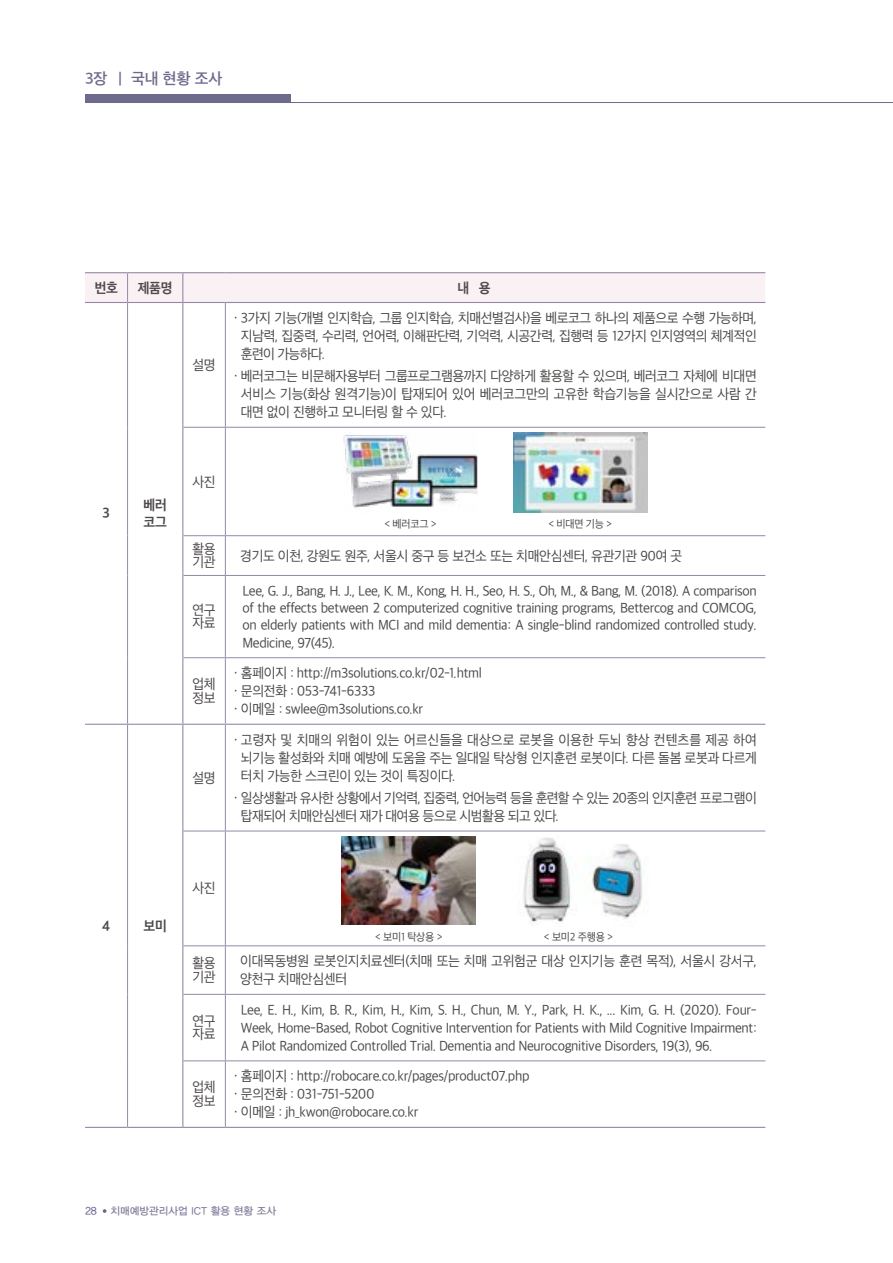
<style>
.page{position:relative;width:893px;height:1263px;background:#fff}
.page>*{position:absolute;margin:0;border:0;box-sizing:border-box;transform-origin:0 0}
.t1{font:15px "SD Gothic Neoa f Sm";color:#6e6a8c}
.t2{font:13.5px/18px "SD Gothic Neoa d Rg";letter-spacing:-.025em;color:#4c4948;scale:.95 1}
.t3{font:13.5px/18px "SD Gothic Neoa d Rg";letter-spacing:-.05em;color:#4c4948;scale:.95 1}
.t4{font:13.5px/16.5px "SD Gothic Neoa g Bd";letter-spacing:-.025em;color:#4c4948;scale:.95 1}
.t5{font:10.5px "SD Gothic Neoa d Rg";letter-spacing:-.025em;color:#4c4948;scale:.95 1}
.t6{font:10.5px "YDVYGO33";color:#847d9b}
.t7{font:10.5px "YDVYGO33";color:#6e6a8c}
</style>
<div class="page">
<div style="left:85px;top:94px;width:205px;height:9px;background:#6e6a8c"></div>
<hr style="left:85px;top:102px;width:808px;height:1px;background:#6e6a8c">
<svg style="left:103px;top:1209px;width:3px;height:4px"></svg>
<hr style="left:85px;top:272px;width:43px;height:1px;background:#938ba5">
<hr style="left:128px;top:272px;width:55px;height:1px;background:#938ba5">
<hr style="left:183px;top:272px;width:42px;height:1px;background:#938ba5">
<hr style="left:225px;top:272px;width:540px;height:1px;background:#938ba5">
<hr style="left:85px;top:1127px;width:43px;height:1px;background:#938ba5">
<hr style="left:128px;top:1127px;width:55px;height:1px;background:#938ba5">
<hr style="left:183px;top:1127px;width:42px;height:1px;background:#938ba5">
<hr style="left:225px;top:1127px;width:540px;height:1px;background:#938ba5">
<hr style="left:127px;top:303px;width:1px;height:124px;background:#938ba5">
<hr style="left:127px;top:427px;width:1px;height:109px;background:#938ba5">
<hr style="left:127px;top:536px;width:1px;height:39px;background:#938ba5">
<hr style="left:127px;top:575px;width:1px;height:83px;background:#938ba5">
<hr style="left:127px;top:658px;width:1px;height:66px;background:#938ba5">
<hr style="left:225px;top:303px;width:1px;height:124px;background:#938ba5">
<hr style="left:183px;top:427px;width:42px;height:1px;background:#938ba5">
<hr style="left:225px;top:427px;width:540px;height:1px;background:#938ba5">
<hr style="left:225px;top:428px;width:1px;height:107px;background:#938ba5">
<hr style="left:183px;top:535px;width:42px;height:1px;background:#938ba5">
<hr style="left:225px;top:535px;width:540px;height:1px;background:#938ba5">
<hr style="left:225px;top:536px;width:1px;height:39px;background:#938ba5">
<hr style="left:183px;top:575px;width:42px;height:1px;background:#938ba5">
<hr style="left:225px;top:575px;width:540px;height:1px;background:#938ba5">
<hr style="left:225px;top:576px;width:1px;height:81px;background:#938ba5">
<hr style="left:183px;top:657px;width:42px;height:1px;background:#938ba5">
<hr style="left:225px;top:657px;width:540px;height:1px;background:#938ba5">
<hr style="left:225px;top:658px;width:1px;height:66px;background:#938ba5">
<hr style="left:127px;top:725px;width:1px;height:106px;background:#938ba5">
<hr style="left:127px;top:831px;width:1px;height:115px;background:#938ba5">
<hr style="left:127px;top:946px;width:1px;height:48px;background:#938ba5">
<hr style="left:127px;top:994px;width:1px;height:67px;background:#938ba5">
<hr style="left:127px;top:1061px;width:1px;height:66px;background:#938ba5">
<hr style="left:225px;top:725px;width:1px;height:106px;background:#938ba5">
<hr style="left:183px;top:831px;width:42px;height:1px;background:#938ba5">
<hr style="left:225px;top:831px;width:540px;height:1px;background:#938ba5">
<hr style="left:225px;top:831px;width:1px;height:114px;background:#938ba5">
<hr style="left:183px;top:945px;width:42px;height:1px;background:#938ba5">
<hr style="left:225px;top:945px;width:540px;height:1px;background:#938ba5">
<hr style="left:225px;top:946px;width:1px;height:48px;background:#938ba5">
<hr style="left:183px;top:994px;width:42px;height:1px;background:#938ba5">
<hr style="left:225px;top:994px;width:540px;height:1px;background:#938ba5">
<hr style="left:225px;top:995px;width:1px;height:65px;background:#938ba5">
<hr style="left:183px;top:1060px;width:42px;height:1px;background:#938ba5">
<hr style="left:225px;top:1060px;width:540px;height:1px;background:#938ba5">
<hr style="left:225px;top:1061px;width:1px;height:66px;background:#938ba5">
<hr style="left:85px;top:724px;width:43px;height:1px;background:#938ba5">
<hr style="left:128px;top:724px;width:55px;height:1px;background:#938ba5">
<hr style="left:183px;top:724px;width:42px;height:1px;background:#938ba5">
<hr style="left:225px;top:724px;width:540px;height:1px;background:#938ba5">
<div style="left:85px;top:273px;width:680px;height:29px;background:#f9f1f4"></div>
<hr style="left:182px;top:303px;width:1px;height:124px;background:#938ba5">
<hr style="left:182px;top:427px;width:1px;height:109px;background:#938ba5">
<hr style="left:182px;top:536px;width:1px;height:39px;background:#938ba5">
<hr style="left:182px;top:575px;width:1px;height:83px;background:#938ba5">
<hr style="left:182px;top:658px;width:1px;height:66px;background:#938ba5">
<hr style="left:182px;top:725px;width:1px;height:106px;background:#938ba5">
<hr style="left:182px;top:831px;width:1px;height:115px;background:#938ba5">
<hr style="left:182px;top:946px;width:1px;height:48px;background:#938ba5">
<hr style="left:182px;top:994px;width:1px;height:67px;background:#938ba5">
<hr style="left:182px;top:1061px;width:1px;height:66px;background:#938ba5">
<hr style="left:85px;top:302px;width:43px;height:1px;background:#938ba5">
<hr style="left:128px;top:302px;width:55px;height:1px;background:#938ba5">
<hr style="left:183px;top:302px;width:42px;height:1px;background:#938ba5">
<hr style="left:225px;top:302px;width:540px;height:1px;background:#938ba5">
<img style="left:343px;top:435px;width:135px;height:73px">
<img style="left:513px;top:433px;width:134px;height:79px">
<img style="left:342px;top:837px;width:134px;height:88px">
<img style="left:523px;top:838px;width:120px;height:86px">
<p class="t1" style="left:85px;top:71px;width:139px">3장 ㅣ 국내 현황 조사</p>
<p class="t4" style="left:95px;top:279px;width:26px">번호</p>
<p class="t4" style="left:138px;top:279px;width:38px">제품명</p>
<p class="t4" style="left:458px;top:279px;width:36px">내 용</p>
<p class="t4" style="left:103px;top:505px;width:9px">3</p>
<p class="t4" style="left:144px;top:497px;width:26px">베러 코그</p>
<p class="t4" style="left:102px;top:917px;width:10px">4</p>
<p class="t4" style="left:144px;top:917px;width:26px">보미</p>
<p class="t2" style="left:192px;top:356px;width:26px">설명</p>
<p class="t2" style="left:241px;top:309px;width:545px;text-align:justify;text-indent:-7px">· 3가지 기능(개별 인지학습, 그룹 인지학습, 치매선별검사)을 베로코그 하나의 제품으로 수행 가능하며, 지남력, 집중력, 수리력, 언어력, 이해판단력, 기억력, 시공간력, 집행력 등 12가지 인지영역의 체계적인 훈련이 가능하다.</p>
<p class="t2" style="left:241px;top:367px;width:545px;text-align:justify;text-indent:-7px">· 베러코그는 비문해자용부터 그룹프로그램용까지 다양하게 활용할 수 있으며, 베러코그 자체에 비대면 서비스 기능(화상 원격기능)이 탑재되어 있어 베러코그만의 고유한 학습기능을 실시간으로 사람 간 대면 없이 진행하고 모니터링 할 수 있다.</p>
<p class="t2" style="left:192px;top:472px;width:26px">사진</p>
<p class="t5" style="left:384px;top:519px;width:57px">&lt; 베러코그 &gt;</p>
<p class="t5" style="left:548px;top:519px;width:69px">&lt; 비대면 기능 &gt;</p>
<p class="t2" style="left:192px;top:542px;width:26px;line-height:13.5px">활용 기관</p>
<p class="t2" style="left:240px;top:547px;width:467px">경기도 이천, 강원도 원주, 서울시 중구 등 보건소 또는 치매안심센터, 유관기관 90여 곳</p>
<p class="t2" style="left:192px;top:603px;width:26px;line-height:13.5px">연구 자료</p>
<p class="t2" style="left:242px;top:582px;width:543px;line-height:17.2px;text-align:justify">Lee, G. J., Bang, H. J., Lee, K. M., Kong, H. H., Seo, H. S., Oh, M., &amp; Bang, M. (2018). A comparison of the effects between 2 computerized cognitive training programs, Bettercog and COMCOG, on elderly patients with MCI and mild dementia: A single-blind randomized controlled study.<br>Medicine, 97(45).</p>
<p class="t2" style="left:192px;top:677px;width:26px;line-height:13.5px">업체 정보</p>
<p class="t2" style="left:234px;top:664px;width:263px">· 홈페이지 : http://m3solutions.co.kr/02-1.html · 문의전화 : 053-741-6333<br>· 이메일 : swlee@m3solutions.co.kr</p>
<p class="t2" style="left:192px;top:769px;width:26px">설명</p>
<p class="t2" style="left:241px;top:730px;width:545px;text-align:justify;text-indent:-7px">· 고령자 및 치매의 위험이 있는 어르신들을 대상으로 로봇을 이용한 두뇌 향상 컨텐츠를 제공 하여 뇌기능 활성화와 치매 예방에 도움을 주는 일대일 탁상형 인지훈련 로봇이다. 다른 돌봄 로봇과 다르게 터치 가능한 스크린이 있는 것이 특징이다.</p>
<p class="t3" style="left:241px;top:789px;width:545px;text-indent:-7px">· 일상생활과 유사한 상황에서 기억력, 집중력, 언어능력 등을 훈련할 수 있는 20종의 인지훈련 프로그램이 탑재되어 치매안심센터 재가 대여용 등으로 시범활용 되고 있다.</p>
<p class="t2" style="left:192px;top:879px;width:26px">사진</p>
<p class="t5" style="left:375px;top:931px;width:73px">&lt; 보미1 탁상용 &gt;</p>
<p class="t5" style="left:544px;top:931px;width:75px">&lt; 보미2 주행용 &gt;</p>
<p class="t2" style="left:192px;top:956px;width:26px;line-height:13.5px">활용 기관</p>
<p class="t2" style="left:240px;top:952px;width:545px">이대목동병원 로봇인지치료센터(치매 또는 치매 고위험군 대상 인지기능 훈련 목적), 서울시 강서구, 양천구 치매안심센터</p>
<p class="t2" style="left:192px;top:1014px;width:26px;line-height:13.5px">연구 자료</p>
<p class="t2" style="left:241px;top:1000px;width:545px;text-align:justify">Lee, E. H., Kim, B. R., Kim, H., Kim, S. H., Chun, M. Y., Park, H. K., ... Kim, G. H. (2020). Four-Week, Home-Based, Robot Cognitive Intervention for Patients with Mild Cognitive Impairment:<br>A Pilot Randomized Controlled Trial. Dementia and Neurocognitive Disorders, 19(3), 96.</p>
<p class="t2" style="left:192px;top:1080px;width:26px;line-height:13.5px">업체 정보</p>
<p class="t2" style="left:234px;top:1067px;width:313px">· 홈페이지 : http://robocare.co.kr/pages/product07.php · 문의전화 : 031-751-5200<br>· 이메일 : jh_kwon@robocare.co.kr</p>
<p class="t7" style="left:85px;top:1205px;width:13px">28</p>
<p class="t6" style="left:111px;top:1205px;width:167px">치매예방관리사업 ICT 활용 현황 조사</p>
</div>
